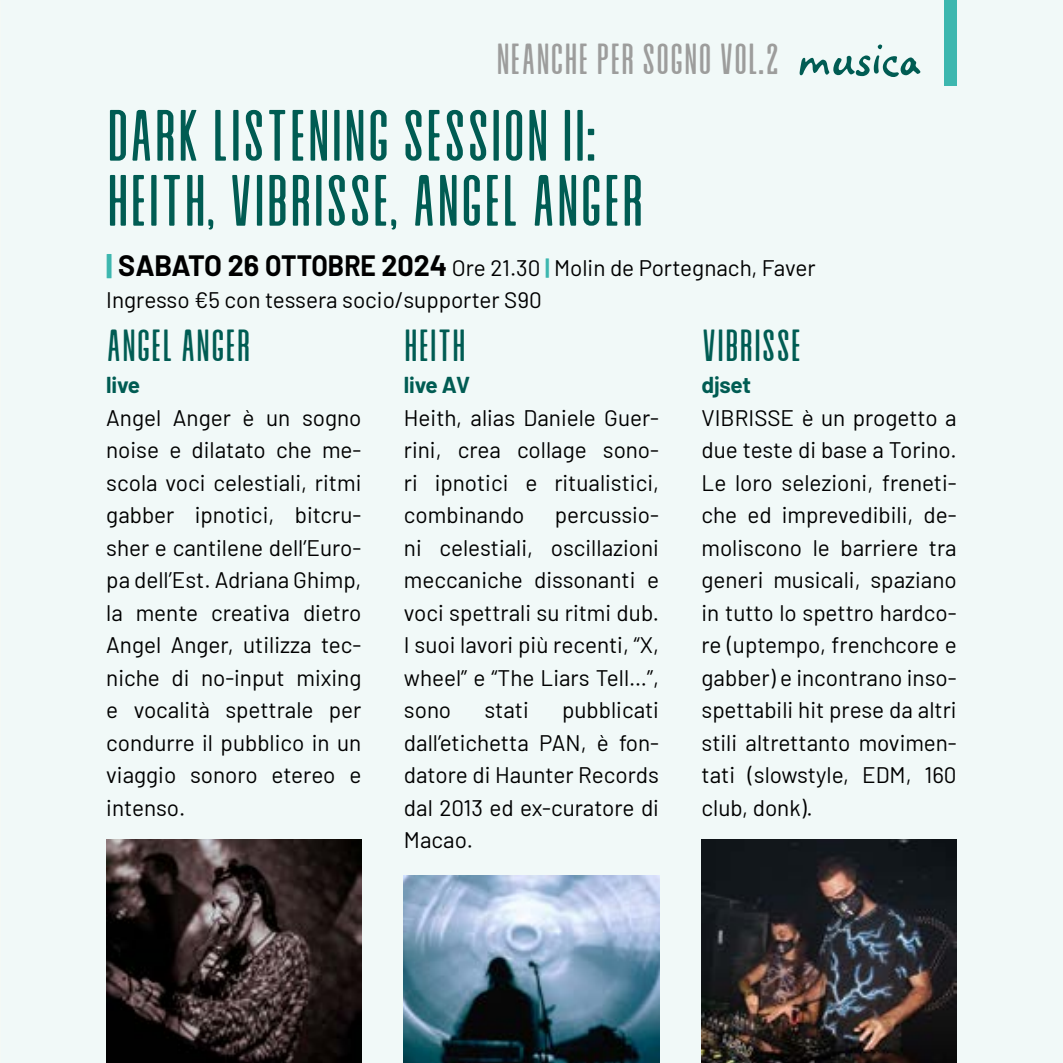
<style>
.page{position:relative;width:1063px;height:1063px;background:#f1f9f8}
.page>*{position:absolute;margin:0;border:0;box-sizing:border-box;transform-origin:0 0}
.t1{font:72.5px/65px "Alvaro Condensed";color:#005c53}
.t2{font:60px "Melanie BT";color:#005c53}
.t3{font:45px "Alvaro Condensed";color:#005c53}
.t4{font:43.5px "Alvaro Condensed";color:#9d9d9c}
.t5{font:22.5px/32.5px "Barlow";color:#000;text-align:justify}
.t6{font:700 22.5px "Barlow";letter-spacing:-.01em;color:#005c53}
.s1{font-weight:800;font-size:28.75px;color:#3db7af}
.s2{font-weight:700;font-size:28.75px}
.s3{font-weight:700;color:#3db7af}
</style>
<div class="page">
<div style="left:944px;top:0;width:13px;height:86px;background:#3db7af"></div>
<img style="left:106px;top:840px;width:255px;height:223px">
<img style="left:404px;top:875px;width:255px;height:188px">
<img style="left:702px;top:840px;width:255px;height:223px">
<h3 class="t4" style="left:496px;top:45px;width:285px">NEANCHE PER SOGNO VOL.2</h3>
<h1 class="t1" style="left:106px;top:108px;width:540px">DARK LISTENING SESSION II:<br>HEITH, VIBRISSE, ANGEL ANGER</h1>
<h2 class="t2" style="left:798px;top:22px;width:125px">musica</h2>
<p class="t5" style="left:106px;top:250px;width:711px"><span class="s1">|</span> <span class="s2">SABATO 26 OTTOBRE 2024</span> Ore 21.30 <span class="s3">|</span> Molin de Portegnach, Faver<br>Ingresso €5 con tessera socio/supporter S90</p>
<h3 class="t3" style="left:106px;top:331px;width:146px">ANGEL ANGER</h3>
<p class="t6" style="left:106px;top:368px;width:35px">live</p>
<p class="t5" style="left:106px;top:400px;width:257px">Angel Anger è un sogno noise e dilatato che me&shy;scola voci celestiali, ritmi gabber ipnotici, bitcru&shy;sher e cantilene dell’Euro&shy;pa dell’Est. Adriana Ghimp, la mente creativa dietro Angel Anger, utilizza tec&shy;niche di no-input mixing e vocalità spettrale per condurre il pubblico in un viaggio sonoro etereo e intenso.</p>
<h3 class="t3" style="left:404px;top:331px;width:64px">HEITH</h3>
<p class="t6" style="left:404px;top:368px;width:68px">live AV</p>
<p class="t5" style="left:404px;top:400px;width:257px">Heith, alias Daniele Guer&shy;rini, crea collage sono&shy;ri ipnotici e ritualistici, combinando</p>
<p class="t5" style="left:404px;top:497px;width:257px;text-indent:151px">percussio&shy;ni celestiali, oscillazioni meccaniche dissonanti e voci spettrali su ritmi dub.<br>I suoi lavori più recenti, “X, wheel” e “The Liars Tell…”, sono</p>
<p class="t5" style="left:404px;top:692px;width:257px;text-indent:158px">pubblicati dall’etichetta PAN, è fon&shy;datore di Haunter Records dal 2013 ed ex-curatore di Macao.</p>
<p class="t5" style="left:485px;top:692px;width:46px">stati</p>
<h3 class="t3" style="left:702px;top:331px;width:102px">VIBRISSE</h3>
<p class="t6" style="left:702px;top:368px;width:51px">djset</p>
<p class="t5" style="left:702px;top:400px;width:257px">VIBRISSE è un progetto a due teste di base a Torino.<br>Le loro selezioni, freneti&shy;che ed imprevedibili, de&shy;moliscono le barriere tra generi musicali, spaziano in tutto lo spettro hardco&shy;re (uptempo, frenchcore e gabber) e incontrano inso&shy;spettabili hit prese da altri stili altrettanto movimen&shy;tati (slowstyle, EDM, 160 club, donk).</p>
</div>
